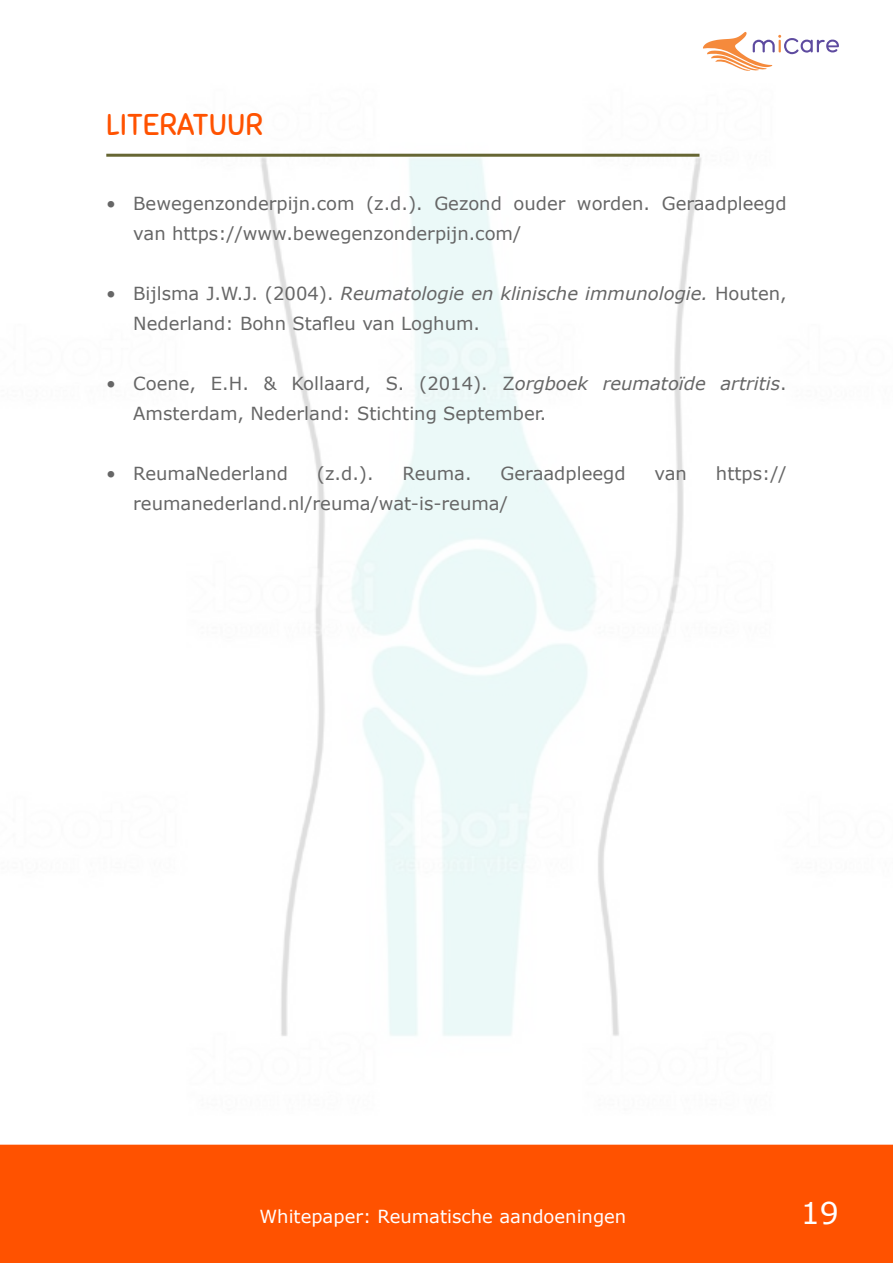
<style>
.page{position:relative;width:893px;height:1263px;background:#fff}
.page>*{position:absolute;margin:0;border:0;box-sizing:border-box;transform-origin:0 0}
.t1{font:30px "Sniglet";color:#ff5200}
.t2{font:30px "Verdana";color:#fff}
.t3{font:18px/30px "Verdana";color:#666}
.t4{font:18px "Verdana";color:#fff}
.s1{font-style:italic}
</style>
<div class="page">
<div style="left:0;top:1144px;width:893px;height:119px;background:#ff5200"></div>
<img style="left:106px;top:32px;width:733px;height:1004px">
<hr style="left:106px;top:154px;width:593px;height:3px;background:#663">
<h1 class="t1" style="left:106px;top:106px;width:158px">LITERATUUR</h1>
<p class="t3" style="left:133px;top:188px;width:655px;text-indent:-27px">• Bewegenzonderpijn.com (z.d.). Gezond ouder worden. Geraadpleegd van https://www.bewegenzonderpijn.com/</p>
<p class="t3" style="left:133px;top:278px;width:655px;text-indent:-27px">• Bijlsma J.W.J. (2004). <span class="s1">Reumatologie en klinische immunologie.</span> Houten,<br>Nederland: Bohn Stafleu van Loghum.</p>
<p class="t3" style="left:133px;top:368px;width:655px;text-indent:-27px">• Coene, E.H. &amp; Kollaard, S. (2014). Z<span class="s1">orgboek reumatoïde artritis</span>.<br>Amsterdam, Nederland: Stichting September.</p>
<p class="t3" style="left:106px;top:458px;width:183px">• ReumaNederland</p>
<p class="t3" style="left:317px;top:458px;width:58px">(z.d.).</p>
<p class="t3" style="left:403px;top:458px;width:71px">Reuma.</p>
<p class="t3" style="left:501px;top:458px;width:126px">Geraadpleegd</p>
<p class="t3" style="left:654px;top:458px;width:34px">van</p>
<p class="t3" style="left:716px;top:458px;width:72px">https://</p>
<p class="t3" style="left:133px;top:488px;width:376px">reumanederland.nl/reuma/wat-is-reuma/</p>
<p class="t4" style="left:259px;top:1204px;width:368px">Whitepaper: Reumatische aandoeningen</p>
<h1 class="t2" style="left:801px;top:1192px;width:40px">19</h1>
</div>
